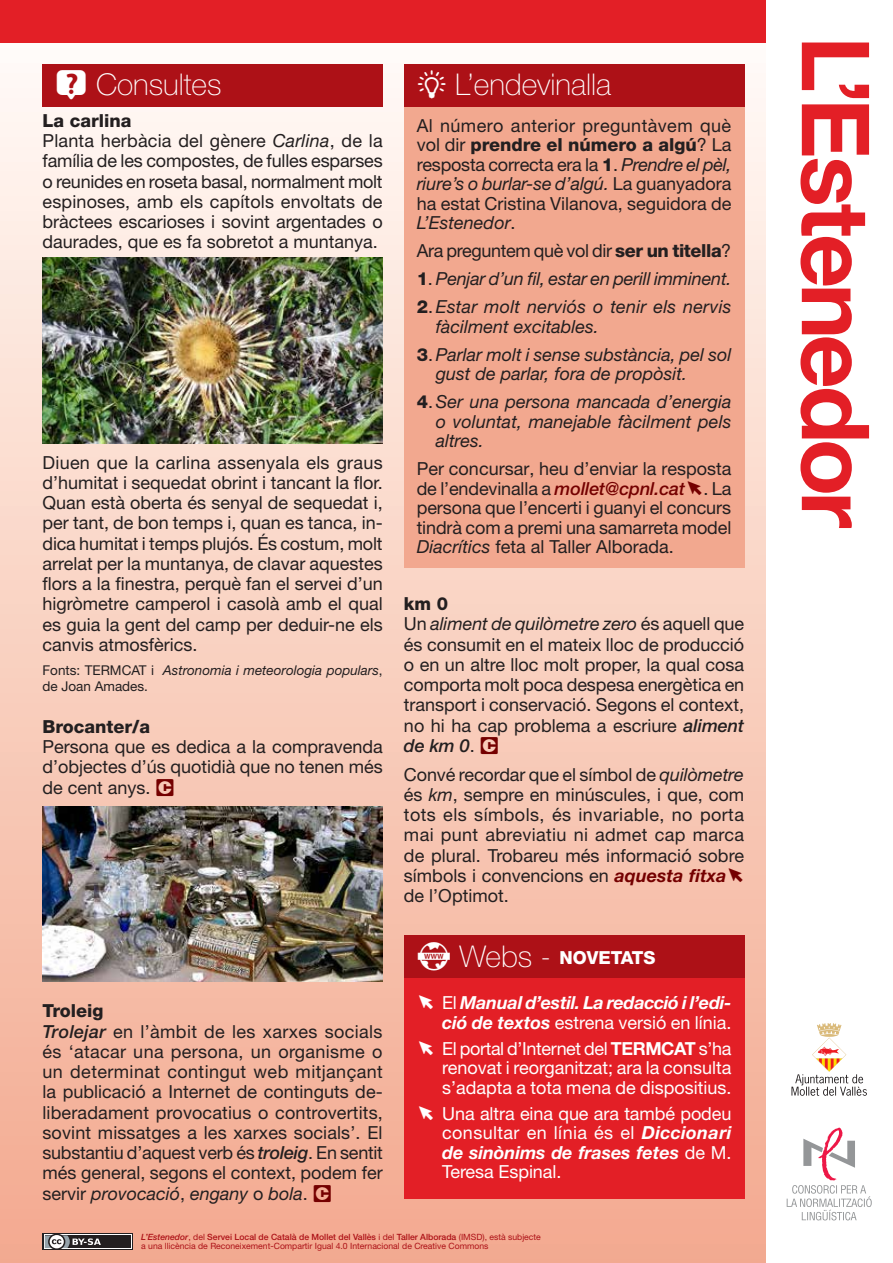
<style>
.page{position:relative;width:893px;height:1263px;background:#fff}
.page>*{position:absolute;margin:0;border:0;box-sizing:border-box;transform-origin:0 0}
.t1{font:100 30px "Helvetica Neue LT Std";color:#fff}
.t2{font:18px/20.2px "Helvetica Neue LT Std";color:#231f20;text-align:justify}
.t3{font:italic 18px/19.5px "Helvetica Neue LT Std";color:#231f20}
.t4{font:18px/19.5px "Helvetica Neue LT Std";color:#fff;text-align:justify}
.t5{font:italic 700 18px/19.5px "Helvetica Neue LT Std";letter-spacing:-.015em;color:#fff;text-align:right}
.t6{font:18px "Helvetica Neue LT Std";letter-spacing:-.02em;color:#231f20}
.t7{font:800 18px "Helvetica Neue LT Std";color:#fff}
.t8{font:800 18px "Helvetica Neue LT Std";color:#231f20}
.t9{font:italic 13.5px/15.6px "Helvetica Neue LT Std";color:#231f20}
.t10{font:8.7px/8.7px "Helvetica Neue LT Std";color:#ad1117}
.s1{font-family:"Estenedor";font-weight:400}
.s2{font-weight:800}
.s3{font-style:italic}
.s4{font-weight:800;font-style:normal}
.s5{font-style:normal}
.s6{font-weight:500;font-style:italic;color:#740000}
.s7{font-family:"Estenedor";color:#740000}
.s8{font-weight:500;font-style:italic}
.s9{font-weight:700;font-style:italic;color:#740000}
.s10{font-family:"Estenedor";font-weight:400;font-size:30px}
.s11{font-weight:100;font-size:30px}
.s12{font-family:"Estenedor";font-weight:400;font-style:normal}
.s13{font-weight:400;font-style:normal}
.s14{font-family:"Estenedor"}
.s15{font-weight:700}
.s16{font-weight:700;font-style:italic}
.s17{font-weight:500}
</style>
<div class="page">
<div style="left:0;top:9px;width:765px;height:1254px;background:linear-gradient(to bottom,#fdf8f4,#f3a98f)"></div>
<div style="left:0;top:0;width:765px;height:43px;background:#e31f26"></div>
<svg style="left:791px;top:1023px;width:76px;height:73px"></svg>
<svg style="left:787px;top:1127px;width:85px;height:93px"></svg>
<div style="left:43px;top:1233px;width:90px;height:17px;background:#fff"></div>
<svg style="left:44px;top:1235px;width:87px;height:13px"></svg>
<div style="left:45px;top:1235px;width:85px;height:13px;background:#231f20"></div>
<svg style="left:45px;top:1233px;width:56px;height:17px"></svg>
<svg style="left:800px;top:43px;width:69px;height:485px"></svg>
<div style="left:404px;top:106px;width:340px;height:462px;background:#f2a88f"></div>
<div style="left:404px;top:64px;width:340px;height:42px;background:#ad1117"></div>
<div style="left:43px;top:64px;width:340px;height:42px;background:#ad1117"></div>
<div style="left:404px;top:977px;width:340px;height:222px;background:#e31f26"></div>
<img style="left:43px;top:258px;width:340px;height:186px">
<img style="left:43px;top:807px;width:340px;height:174px">
<div style="left:404px;top:935px;width:340px;height:43px;background:#ad1117"></div>
<h1 class="t1" style="left:55px;top:67px;width:168px"><span class="s1">o</span> Consultes</h1>
<h1 class="t1" style="left:417px;top:67px;width:196px"><span class="s1">d</span> L’endevinalla</h1>
<p class="t2" style="left:43px;top:110px;width:342px;text-align:left"><span class="s2">La carlina<br></span>Planta herbàcia del gènere <span class="s3">Carlina</span>, de la família de les compostes, de fulles esparses o reunides en roseta basal, normalment molt espinoses, amb els capítols envoltats de bràctees escarioses i sovint argentades o daurades, que es fa sobretot a muntanya.</p>
<p class="t2" style="left:417px;top:115px;width:316px;line-height:19.5px">Al número anterior preguntàvem què vol dir <span class="s2">prendre el número a algú</span>? La resposta correcta era la <span class="s2">1</span>. <span class="s3">Prendre el pèl, riure’s o burlar-se d’algú.</span> La guanyadora ha estat Cristina Vilanova, seguidora de <span class="s3">L’Estenedor</span>.</p>
<p class="t6" style="left:417px;top:240px;width:316px">Ara preguntem què vol dir <span class="s2">ser un titella</span>?</p>
<p class="t3" style="left:417px;top:269px;width:316px"><span class="s4">1</span><span class="s5">.</span> Penjar d’un fil, estar en perill imminent.</p>
<p class="t3" style="left:436px;top:297px;width:297px;text-indent:-19px"><span class="s4">2</span><span class="s5">.</span> Estar molt nerviós o tenir els nervis fàcilment excitables.</p>
<p class="t3" style="left:436px;top:344px;width:297px;text-indent:-19px"><span class="s4">3</span><span class="s5">.</span> Parlar molt i sense substància, pel sol gust de parlar, fora de propòsit.</p>
<p class="t3" style="left:436px;top:392px;width:297px;text-align:justify;text-indent:-19px"><span class="s4">4</span><span class="s5">.</span> Ser una persona mancada d’energia o voluntat, manejable fàcilment pels altres.</p>
<p class="t2" style="left:417px;top:459px;width:316px;line-height:19.5px">Per concursar, heu d’enviar la resposta de l’endevinalla a <span class="s6">mollet@cpnl.cat</span><span class="s7">a</span>. La persona que l’encerti i guanyi el concurs tindrà com a premi una samarreta model <span class="s3">Diacrítics</span> feta al Taller Alborada.</p>
<p class="t2" style="left:43px;top:452px;width:342px">Diuen que la carlina assenyala els graus d’humitat i sequedat obrint i tancant la flor.<br>Quan està oberta és senyal de sequedat i, per tant, de bon temps i, quan es tanca, in&shy;dica humitat i temps plujós. És costum, molt arrelat per la muntanya, de clavar aquestes flors a la finestra, perquè fan el servei d’un higròmetre camperol i casolà amb el qual es guia la gent del camp per deduir-ne els canvis atmosfèrics.</p>
<p class="t9" style="left:43px;top:662px;width:342px"><span class="s5">Fonts: TERMCAT i</span> Astronomia i meteorologia populars<span class="s5">, de Joan Amades.</span></p>
<p class="t2" style="left:404px;top:593px;width:342px;text-align:left"><span class="s2">km 0<br></span>Un <span class="s3">aliment de quilòmetre zero</span> és aquell que és consumit en el mateix lloc de producció o en un altre lloc molt proper, la qual cosa comporta molt poca despesa energètica en transport i conservació. Segons el context, no hi ha cap problema a escriure <span class="s8">aliment de km 0</span>. <span class="s7">U</span></p>
<p class="t2" style="left:404px;top:764px;width:342px">Convé recordar que el símbol de <span class="s3">quilòmetre </span>és <span class="s3">km</span>, sempre en minúscules, i que, com tots els símbols, és invariable, no porta mai punt abreviatiu ni admet cap marca de plural. Trobareu més informació sobre símbols i convencions en <span class="s9">aquesta fitxa</span><span class="s7">a </span>de l’Optimot.</p>
<p class="t8" style="left:43px;top:716px;width:109px">Brocanter/a</p>
<p class="t2" style="left:43px;top:736px;width:342px">Persona que es dedica a la compravenda d’objectes d’ús quotidià que no tenen més de cent anys. <span class="s7">U</span></p>
<p class="t2" style="left:43px;top:1000px;width:342px;text-align:left"><span class="s2">Troleig<br></span><span class="s8">Trolejar</span> en l’àmbit de les xarxes socials és ‘atacar una persona, un organisme o un determinat contingut web mitjançant la publicació a Internet de continguts de&shy;liberadament provocatius o controvertits, sovint missatges a les xarxes socials’. El substantiu d’aquest verb és <span class="s8">troleig</span>. En sentit més general, segons el context, podem fer servir <span class="s3">provocació</span>, <span class="s3">engany</span> o <span class="s3">bola</span>. <span class="s7">U</span></p>
<p class="t7" style="left:417px;top:947px;width:240px"><span class="s10">A</span> <span class="s11">Webs -</span> NOVETATS</p>
<p class="t5" style="left:417px;top:993px;width:316px"><span class="s12">a</span> <span class="s13">El</span> Manual d’estil. La redacció i l’edi&shy;ció de textos <span class="s13">estrena versió en línia.</span></p>
<p class="t4" style="left:442px;top:1038px;width:291px;text-indent:-26px"><span class="s14">a</span> El portal d’Internet del <span class="s15">TERMCAT</span> s’ha renovat i reorganitzat; ara la consulta s’adapta a tota mena de dispositius.</p>
<p class="t4" style="left:442px;top:1103px;width:291px;text-indent:-26px"><span class="s14">a</span> Una altra eina que ara també podeu consultar en línia és el <span class="s16">Diccionari de sinònims de frases fetes</span> de M.<br>Teresa Espinal.</p>
<p class="t10" style="left:141px;top:1233px;width:401px"><span class="s8">L’Estenedor</span>, del <span class="s17">Servei Local de Català de Mollet del Vallès</span> i del <span class="s17">Taller Alborada</span> (IMSD), està subjecte a una llicència de Reconeixement-Compartir Igual 4.0 Internacional de Creative Commons</p>
</div>
